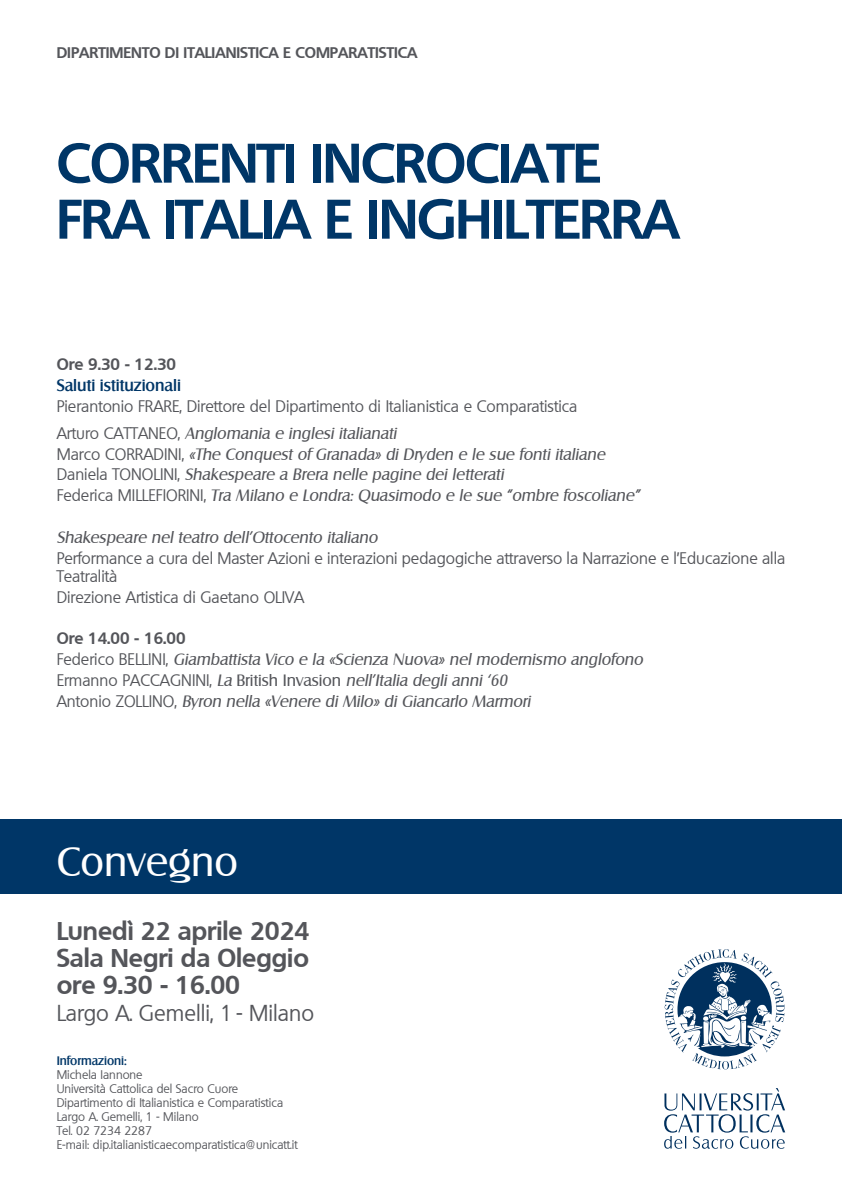
<style>
.page{position:relative;width:842px;height:1191px;background:#fff}
.page>*{position:absolute;margin:0;border:0;box-sizing:border-box;transform-origin:0 0}
.t1{font:700 54px/56px "Quebec";letter-spacing:-.015em;color:#003667}
.t2{font:40px "Salzburg";color:#fff}
.t3{font:700 25px/27px "Quebec";color:#54555a;text-align:justify}
.t4{font:22px "Quebec";color:#54555a}
.t5{font:italic 16px/20.8px "Salzburg";color:#54555a}
.t6{font:16px/18px "Quebec";color:#54555a}
.t7{font:700 16px "Quebec";color:#54555a}
.t8{font:500 16px "Salzburg";color:#003667}
.t9{font:700 15px "Quebec";color:#54555a}
.t10{font:12px/14.1px "Quebec";color:#54555a}
.t11{font:500 12px "Salzburg";color:#003667}
.s1{font-family:"Quebec";font-style:normal}
.s2{font-style:normal}
</style>
<div class="page">
<div style="left:0;top:819px;width:842px;height:75px;background:#003667"></div>
<svg style="left:665px;top:949px;width:119px;height:120px"></svg>
<svg style="left:664px;top:1088px;width:121px;height:60px"></svg>
<p class="t9" style="left:57px;top:43px;width:362px">DIPARTIMENTO DI ITALIANISTICA E COMPARATISTICA</p>
<h1 class="t1" style="left:57px;top:134px;width:624px">CORRENTI INCROCIATE<br>FRA ITALIA E INGHILTERRA</h1>
<p class="t7" style="left:57px;top:354px;width:121px">Ore 9.30 - 12.30</p>
<p class="t8" style="left:57px;top:376px;width:126px">Saluti istituzionali</p>
<p class="t6" style="left:57px;top:397px;width:522px">Pierantonio FRARE, Direttore del Dipartimento di Italianistica e Comparatistica</p>
<p class="t5" style="left:57px;top:422px;width:585px"><span class="s1">Arturo CATTANEO,</span> Anglomania e inglesi italianati<br><span class="s1">Marco CORRADINI,</span> «The Conquest of Granada» di Dryden e le sue fonti italiane <span class="s1">Daniela TONOLINI,</span> Shakespeare a Brera nelle pagine dei letterati<br><span class="s1">Federica MILLEFIORINI,</span> Tra Milano e Londra: Quasimodo e le sue “ombre foscoliane”</p>
<p class="t5" style="left:57px;top:527px;width:322px">Shakespeare nel teatro dell’Ottocento italiano</p>
<p class="t6" style="left:57px;top:549px;width:730px">Performance a cura del Master Azioni e interazioni pedagogiche attraverso la Narrazione e l’Educazione alla<br>Teatralità</p>
<p class="t6" style="left:57px;top:588px;width:249px">Direzione Artistica di Gaetano OLIVA</p>
<p class="t7" style="left:57px;top:628px;width:130px">Ore 14.00 - 16.00</p>
<p class="t5" style="left:57px;top:649px;width:588px"><span class="s1">Federico BELLINI,</span> Giambattista Vico e la «Scienza Nuova» nel modernismo anglofono<br><span class="s1">Ermanno PACCAGNINI,</span> La <span class="s2">British Invasion</span> nell’Italia degli anni ‘60<br><span class="s1">Antonio ZOLLINO,</span> Byron nella «Venere di Milo» di Giancarlo Marmori</p>
<h2 class="t2" style="left:57px;top:837px;width:183px">Convegno</h2>
<h3 class="t3" style="left:57px;top:917px;width:254px">Lunedì 22 aprile 2024<br>Sala Negri da Oleggio ore 9.30 - 16.00</h3>
<h3 class="t4" style="left:57px;top:999px;width:259px">Largo A. Gemelli, 1 - Milano</h3>
<p class="t11" style="left:57px;top:1053px;width:72px">Informazioni:</p>
<p class="t10" style="left:57px;top:1067px;width:243px">Michela Iannone<br>Università Cattolica del Sacro Cuore Dipartimento di Italianistica e Comparatistica Largo A. Gemelli, 1 - Milano<br>Tel. 02 7234 2287<br>E-mail: dip.italianisticaecomparatistica@unicatt.it</p>
</div>
